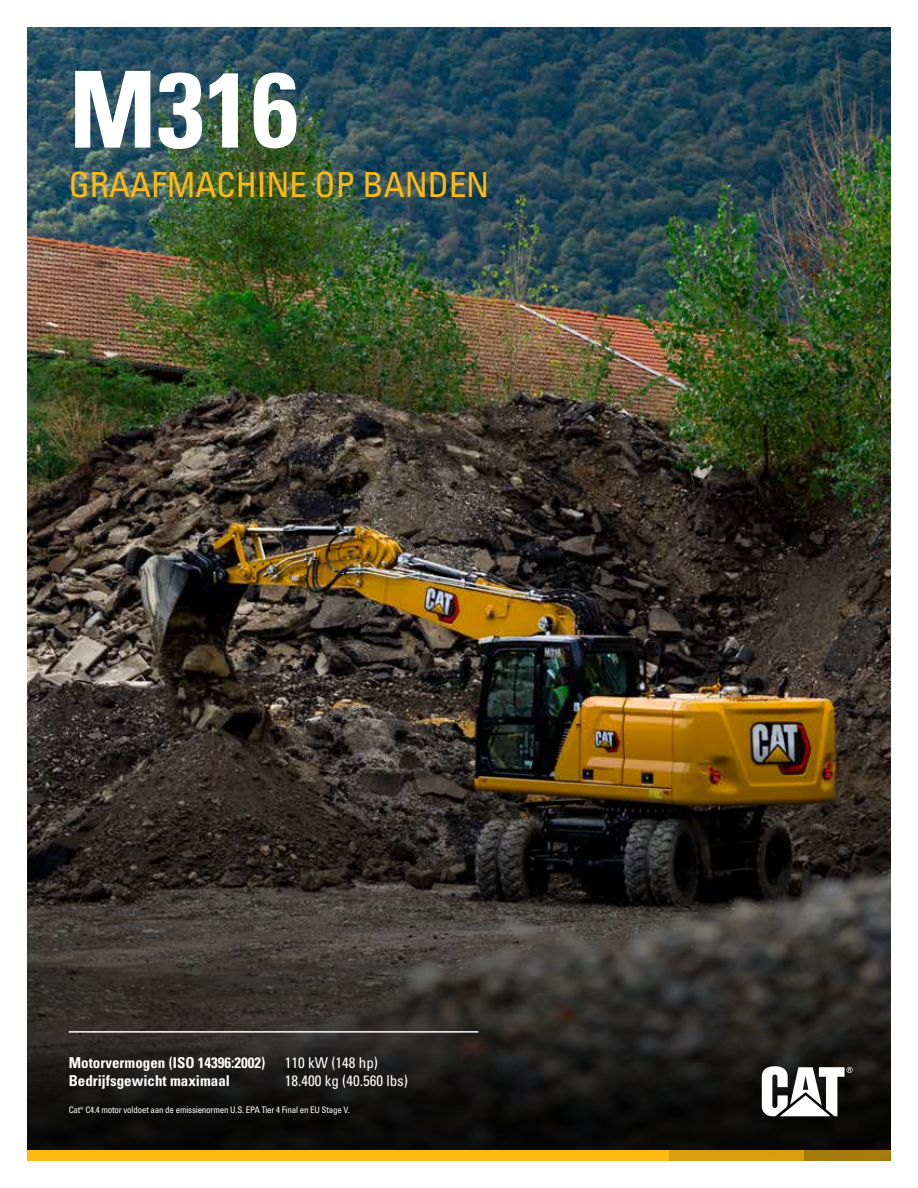
<style>
.page{position:relative;width:918px;height:1188px;background:#fff}
.page>*{position:absolute;margin:0;border:0;box-sizing:border-box;transform-origin:0 0}
.t1{font:106.2px "Univers LTCYR 67 Bold Cond";color:#fff}
.t2{font:condensed 34.5px "Univers LTCYR 57";color:#fdba12}
.t3{font:15px "Univers LTCYR 67 Bold Cond";color:#fff}
.t4{font:condensed 15px "Univers LTCYR 57";color:#fff}
.t5{font:condensed 9px "Univers LTCYR 57";letter-spacing:-.02em;color:#fff}
</style>
<div class="page">
<img style="left:27px;top:27px;width:864px;height:1124px">
<div style="left:27px;top:1151px;width:641px;height:10px;background:#fdba12"></div>
<div style="left:667px;top:1151px;width:137px;height:10px;background:#d79f10"></div>
<div style="left:804px;top:1151px;width:87px;height:10px;background:#a67b0e"></div>
<svg style="left:762px;top:1066px;width:91px;height:50px"></svg>
<hr style="left:69px;top:1031px;width:409px;height:2px;background:#fff">
<p class="t1" style="left:69px;top:45px;width:231px">M316</p>
<p class="t2" style="left:69px;top:163px;width:422px">GRAAFMACHINE OP BANDEN</p>
<p class="t3" style="left:69px;top:1054px;width:198px">Motorvermogen (ISO 14396:2002)</p>
<p class="t4" style="left:285px;top:1053px;width:95px">110 kW (148 hp)</p>
<p class="t3" style="left:69px;top:1072px;width:163px">Bedrijfsgewicht maximaal</p>
<p class="t4" style="left:285px;top:1071px;width:125px">18.400 kg (40.560 lbs)</p>
<p class="t5" style="left:69px;top:1105px;width:282px">Cat® C4.4 motor voldoet aan de emissienormen U.S. EPA Tier 4 Final en EU Stage V.</p>
</div>
